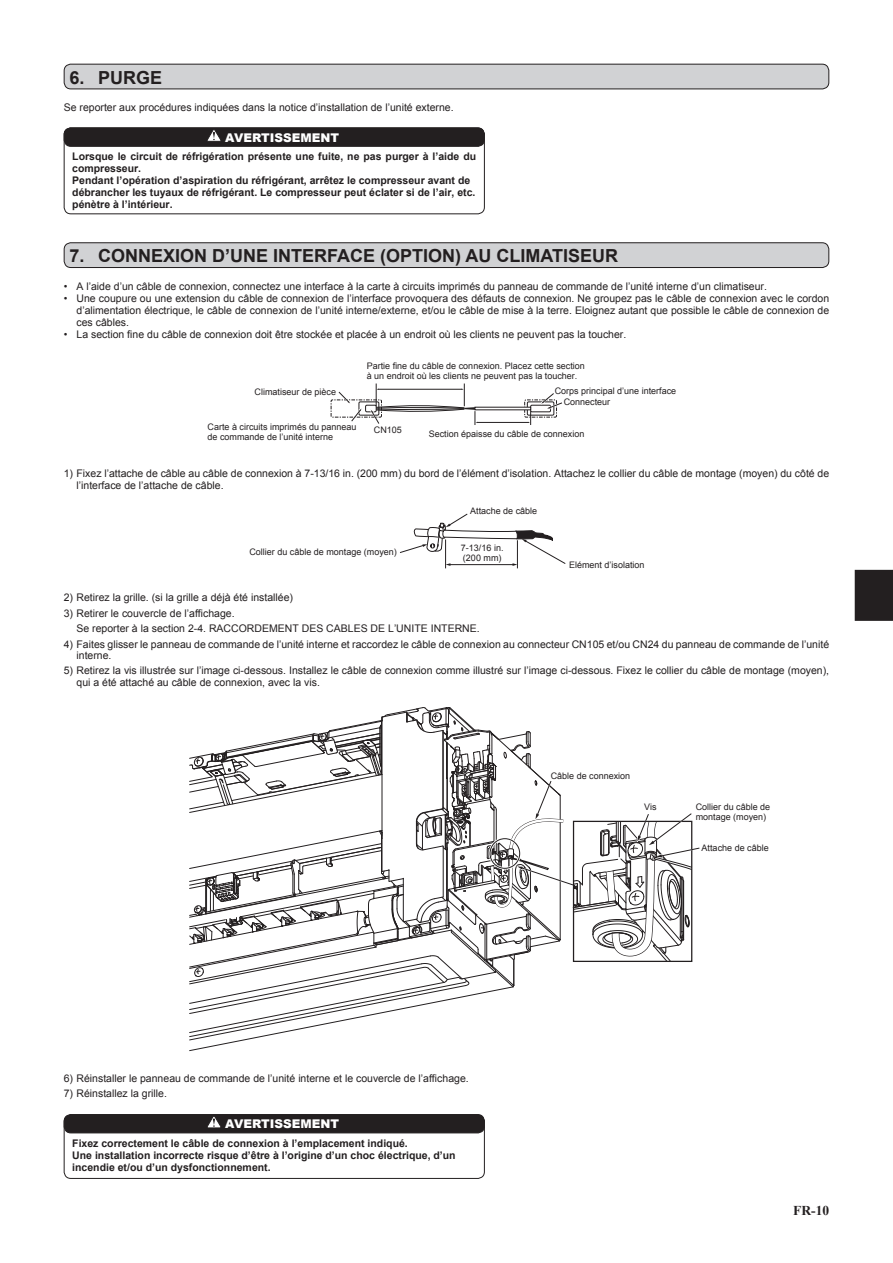
<style>
.page{position:relative;width:893px;height:1263px;background:#fff}
.page>*{position:absolute;margin:0;border:0;box-sizing:border-box;transform-origin:0 0}
.t1{font:700 18px "Arial";color:#231f20}
.t2{font:700 13.5px "Times New Roman";color:#231f20}
.t3{font:900 12px "Arial";color:#fff}
.t4{font:10.5px/12px "Arial";color:#231f20}
.t5{font:700 10.5px/12px "Arial";color:#231f20}
.t6{font:9px/9.8px "Arial";color:#231f20}
</style>
<div class="page">
<div style="left:855px;top:570px;width:38px;height:51px;background:#231f20"></div>
<svg style="left:400px;top:513px;width:166px;height:55px"></svg>
<div style="left:64px;top:64px;width:765px;height:25px;background:#d1d2d4;border-radius:7px"></div>
<div style="left:64px;top:64px;width:765px;height:25px;border:1px solid #231f20;border-radius:7px"></div>
<div style="left:64px;top:243px;width:765px;height:24px;background:#d1d2d4;border-radius:7px"></div>
<div style="left:64px;top:242px;width:765px;height:26px;border:1px solid #231f20;border-radius:7px"></div>
<hr style="left:477px;top:422px;width:51px;height:1px;background:#231f20">
<div style="left:331px;top:400px;width:51px;height:17px;border:1px dashed #231f20"></div>
<div style="left:527px;top:402px;width:27px;height:13px;border:1px solid #231f20"></div>
<div style="left:524px;top:400px;width:33px;height:17px;border:1px dashed #231f20"></div>
<svg style="left:528px;top:393px;width:34px;height:32px"></svg>
<svg style="left:337px;top:383px;width:140px;height:42px"></svg>
<div style="left:64px;top:1115px;width:421px;height:64px;border:1px solid #231f20;border-radius:7px"></div>
<div style="left:64px;top:1114px;width:420px;height:19px;background:#231f20;border-radius:7px"></div>
<svg style="left:207px;top:1116px;width:14px;height:12px"></svg>
<div style="left:64px;top:1114px;width:421px;height:19px;border:1px solid #231f20;border-radius:7px"></div>
<div style="left:64px;top:128px;width:421px;height:86px;border:1px solid #231f20;border-radius:7px"></div>
<div style="left:64px;top:128px;width:420px;height:18px;background:#231f20;border-radius:7px"></div>
<svg style="left:207px;top:130px;width:14px;height:11px"></svg>
<div style="left:64px;top:128px;width:421px;height:19px;border:1px solid #231f20;border-radius:7px"></div>
<svg style="left:189px;top:707px;width:511px;height:344px"></svg>
<h1 class="t1" style="left:70px;top:65px;width:94px">6. PURGE</h1>
<p class="t4" style="left:64px;top:101px;width:391px">Se reporter aux procédures indiquées dans la notice d’installation de l’unité externe.</p>
<p class="t3" style="left:225px;top:129px;width:115px">AVERTISSEMENT</p>
<p class="t5" style="left:72px;top:151px;width:405px">Lorsque le circuit de réfrigération présente une fuite, ne pas purger à l’aide du compresseur.<br>Pendant l’opération d’aspiration du réfrigérant, arrêtez le compresseur avant de débrancher les tuyaux de réfrigérant. Le compresseur peut éclater si de l’air, etc. pénètre à l’intérieur.</p>
<h1 class="t1" style="left:70px;top:244px;width:550px">7. CONNEXION D’UNE INTERFACE (OPTION) AU CLIMATISEUR</h1>
<p class="t4" style="left:64px;top:280px;width:705px">• A l’aide d’un câble de connexion, connectez une interface à la carte à circuits imprimés du panneau de commande de l’unité interne d’un climatiseur.</p>
<p class="t4" style="left:77px;top:292px;width:754px;text-align:justify;text-indent:-13px">• Une coupure ou une extension du câble de connexion de l’interface provoquera des défauts de connexion. Ne groupez pas le câble de connexion avec le cordon d’alimentation électrique, le câble de connexion de l’unité interne/externe, et/ou le câble de mise à la terre. Eloignez autant que possible le câble de connexion de ces câbles.</p>
<p class="t4" style="left:64px;top:328px;width:564px">• La section fi ne du câble de connexion doit être stockée et placée à un endroit où les clients ne peuvent pas la toucher.</p>
<p class="t6" style="left:367px;top:361px;width:220px">Partie fi ne du câble de connexion. Placez cette section à un endroit où les clients ne peuvent pas la toucher.</p>
<p class="t6" style="left:255px;top:387px;width:83px">Climatiseur de pièce</p>
<p class="t6" style="left:207px;top:422px;width:151px">Carte à circuits imprimés du panneau de commande de l’unité interne</p>
<p class="t6" style="left:374px;top:425px;width:30px">CN105</p>
<p class="t6" style="left:564px;top:385px;width:114px;line-height:11.7px;text-indent:-9px">Corps principal d’une interface<br>Connecteur</p>
<p class="t6" style="left:429px;top:429px;width:157px">Section épaisse du câble de connexion</p>
<p class="t4" style="left:77px;top:467px;width:754px;text-indent:-13px">1) Fixez l’attache de câble au câble de connexion à 7-13/16 in. (200 mm) du bord de l’élément d’isolation. Attachez le collier du câble de montage (moyen) du côté de l’interface de l’attache de câble.</p>
<p class="t6" style="left:249px;top:547px;width:149px">Collier du câble de montage (moyen)</p>
<p class="t6" style="left:470px;top:506px;width:69px">Attache de câble</p>
<p class="t6" style="left:461px;top:543px;width:44px">7-13/16 in. (200 mm)</p>
<p class="t6" style="left:569px;top:560px;width:77px">Elément d’isolation</p>
<p class="t4" style="left:64px;top:592px;width:231px">2) Retirez la grille. (si la grille a déjà été installée)</p>
<p class="t4" style="left:77px;top:605px;width:405px;line-height:15.5px;text-indent:-13px">3) Retirer le couvercle de l’affichage.<br>Se reporter à la section 2-4. RACCORDEMENT DES CABLES DE L’UNITE INTERNE.</p>
<p class="t4" style="left:77px;top:638px;width:754px;line-height:11.2px;text-indent:-13px">4) Faites glisser le panneau de commande de l’unité interne et raccordez le câble de connexion au connecteur CN105 et/ou CN24 du panneau de commande de l’unité interne.</p>
<p class="t4" style="left:77px;top:665px;width:754px;line-height:11.2px;text-indent:-13px">5) Retirez la vis illustrée sur l’image ci-dessous. Installez le câble de connexion comme illustré sur l’image ci-dessous. Fixez le collier du câble de montage (moyen), qui a été attaché au câble de connexion, avec la vis.</p>
<p class="t6" style="left:551px;top:771px;width:81px">Câble de connexion</p>
<p class="t6" style="left:644px;top:802px;width:14px">Vis</p>
<p class="t6" style="left:696px;top:802px;width:76px">Collier du câble de montage (moyen)</p>
<p class="t6" style="left:702px;top:843px;width:69px">Attache de câble</p>
<p class="t4" style="left:64px;top:1072px;width:406px">6) Réinstaller le panneau de commande de l’unité interne et le couvercle de l’affichage.</p>
<p class="t4" style="left:64px;top:1088px;width:105px">7) Réinstallez la grille.</p>
<p class="t3" style="left:225px;top:1115px;width:115px">AVERTISSEMENT</p>
<p class="t5" style="left:72px;top:1137px;width:385px">Fixez correctement le câble de connexion à l’emplacement indiqué.<br>Une installation incorrecte risque d’être à l’origine d’un choc électrique, d’un incendie et/ou d’un dysfonctionnement.</p>
<p class="t2" style="left:793px;top:1201px;width:37px">FR-10</p>
</div>
